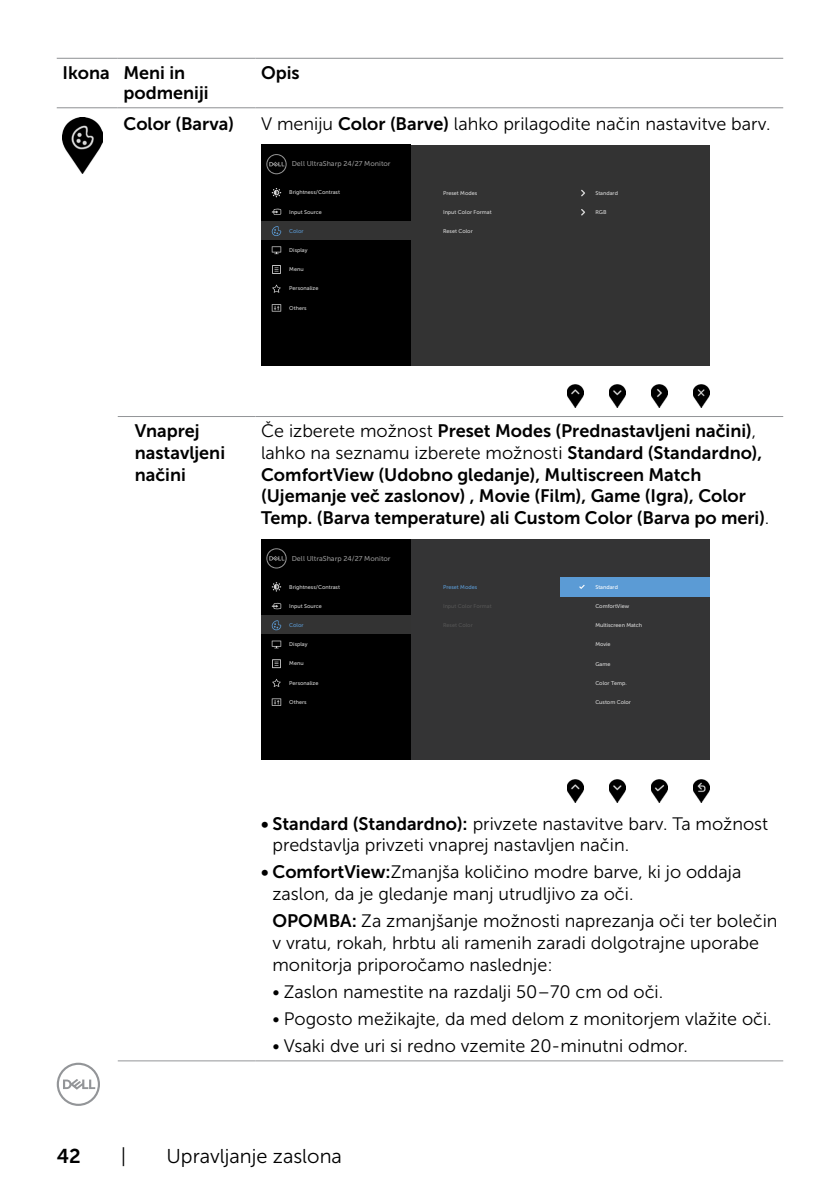
<style>
.page{position:relative;width:840px;height:1191px;background:#fff}
.page>*{position:absolute;margin:0;border:0;box-sizing:border-box;transform-origin:0 0}
.t1{font:20px "Museo Sans For Dell 300";color:#000}
.t2{font:20px "Museo Sans For Dell 700";color:#000}
.t3{font:18px/21.6px "Museo Sans For Dell 300";color:#000}
.t4{font:18px/21.6px "Museo Sans For Dell 700";color:#000}
.t5{font:7px "Museo Sans For Dell 500";color:#939393}
.t6{font:5.4px "Museo Sans For Dell 500";color:#d9d9d9}
.t7{font:5.4px "Museo Sans For Dell 500";color:#5b9bd5}
.t8{font:5.4px "Museo Sans For Dell 500";color:#fff}
.s1{font-family:"Museo Sans For Dell 700"}
.s2{font-family:"Museo Sans For Dell 300"}
</style>
<div class="page">
<svg style="left:57px;top:1062px;width:43px;height:44px"></svg>
<hr style="left:57px;top:107px;width:61px;height:1px;background:#939598">
<hr style="left:118px;top:107px;width:137px;height:1px;background:#939598">
<hr style="left:255px;top:107px;width:527px;height:1px;background:#939598">
<hr style="left:118px;top:416px;width:137px;height:1px;background:#939598">
<hr style="left:255px;top:416px;width:527px;height:1px;background:#939598">
<hr style="left:118px;top:1060px;width:137px;height:1px;background:#939598">
<hr style="left:255px;top:1060px;width:527px;height:1px;background:#939598">
<hr style="left:57px;top:58px;width:61px;height:1px;background:#939598">
<hr style="left:118px;top:58px;width:137px;height:1px;background:#939598">
<hr style="left:255px;top:58px;width:527px;height:1px;background:#939598">
<img style="left:62px;top:118px;width:40px;height:55px">
<div style="left:261px;top:145px;width:448px;height:220px;background:#333"></div>
<div style="left:261px;top:145px;width:149px;height:38px;background:#000"></div>
<svg style="left:266px;top:154px;width:20px;height:20px"></svg>
<div style="left:261px;top:202px;width:149px;height:19px;background:#000"></div>
<div style="left:261px;top:241px;width:149px;height:19px;background:#000"></div>
<div style="left:261px;top:260px;width:149px;height:19px;background:#000"></div>
<div style="left:261px;top:279px;width:149px;height:19px;background:#000"></div>
<div style="left:261px;top:298px;width:149px;height:19px;background:#000"></div>
<div style="left:261px;top:317px;width:149px;height:20px;background:#000"></div>
<div style="left:261px;top:337px;width:149px;height:19px;background:#000"></div>
<div style="left:261px;top:356px;width:149px;height:9px;background:#000"></div>
<div style="left:261px;top:183px;width:149px;height:19px;background:#000"></div>
<svg style="left:581px;top:189px;width:3px;height:7px"></svg>
<svg style="left:581px;top:209px;width:3px;height:7px"></svg>
<img style="left:567px;top:385px;width:16px;height:23px">
<img style="left:609px;top:385px;width:16px;height:23px">
<img style="left:651px;top:385px;width:16px;height:23px">
<img style="left:693px;top:385px;width:16px;height:23px">
<svg style="left:271px;top:209px;width:10px;height:6px"></svg>
<svg style="left:271px;top:246px;width:10px;height:8px"></svg>
<svg style="left:272px;top:265px;width:9px;height:9px"></svg>
<svg style="left:272px;top:284px;width:9px;height:9px"></svg>
<svg style="left:271px;top:304px;width:10px;height:7px"></svg>
<svg style="left:271px;top:188px;width:10px;height:9px"></svg>
<svg style="left:271px;top:226px;width:10px;height:10px"></svg>
<div style="left:261px;top:539px;width:448px;height:220px;background:#343435"></div>
<div style="left:261px;top:539px;width:149px;height:38px;background:#000"></div>
<svg style="left:266px;top:548px;width:20px;height:20px"></svg>
<div style="left:261px;top:596px;width:149px;height:19px;background:#000"></div>
<div style="left:261px;top:635px;width:149px;height:19px;background:#000"></div>
<div style="left:261px;top:654px;width:149px;height:19px;background:#000"></div>
<div style="left:261px;top:673px;width:149px;height:19px;background:#000"></div>
<div style="left:261px;top:692px;width:149px;height:19px;background:#000"></div>
<div style="left:261px;top:711px;width:149px;height:20px;background:#000"></div>
<div style="left:261px;top:731px;width:149px;height:19px;background:#000"></div>
<div style="left:261px;top:750px;width:149px;height:9px;background:#000"></div>
<div style="left:261px;top:577px;width:149px;height:19px;background:#000"></div>
<div style="left:559px;top:577px;width:150px;height:19px;background:#5b9bd5"></div>
<svg style="left:579px;top:584px;width:5px;height:5px"></svg>
<svg style="left:271px;top:620px;width:10px;height:10px"></svg>
<svg style="left:271px;top:603px;width:10px;height:6px"></svg>
<svg style="left:271px;top:640px;width:10px;height:8px"></svg>
<svg style="left:272px;top:659px;width:9px;height:9px"></svg>
<svg style="left:272px;top:679px;width:9px;height:8px"></svg>
<svg style="left:271px;top:698px;width:10px;height:8px"></svg>
<svg style="left:271px;top:582px;width:10px;height:9px"></svg>
<img style="left:567px;top:779px;width:16px;height:23px">
<img style="left:609px;top:779px;width:16px;height:23px">
<img style="left:651px;top:779px;width:16px;height:23px">
<img style="left:693px;top:779px;width:16px;height:23px">
<p class="t4" style="left:123px;top:63px;width:87px;line-height:20px;text-indent:-61px">Ikona Meni in podmeniji</p>
<p class="t4" style="left:261px;top:62px;width:40px">Opis</p>
<p class="t4" style="left:123px;top:113px;width:112px">Color (Barva)</p>
<p class="t3" style="left:261px;top:113px;width:510px">V meniju <span class="s1">Color (Barve)</span> lahko prilagodite način nastavitve barv.</p>
<p class="t5" style="left:292px;top:160px;width:100px">Dell UltraSharp 24/27 Monitor</p>
<p class="t6" style="left:289px;top:190px;width:52px">Brightness/Contrast</p>
<p class="t7" style="left:289px;top:228px;width:16px">Color</p>
<p class="t6" style="left:289px;top:247px;width:20px">Display</p>
<p class="t6" style="left:595px;top:190px;width:24px">Standard</p>
<p class="t6" style="left:595px;top:209px;width:13px">RGB</p>
<p class="t6" style="left:443px;top:190px;width:36px">Preset Modes</p>
<p class="t6" style="left:443px;top:228px;width:31px">Reset Color</p>
<p class="t6" style="left:289px;top:209px;width:34px">Input Source</p>
<p class="t6" style="left:443px;top:209px;width:50px">Input Color Format</p>
<p class="t6" style="left:289px;top:266px;width:16px">Menu</p>
<p class="t6" style="left:289px;top:286px;width:31px">Personalize</p>
<p class="t6" style="left:289px;top:305px;width:19px">Others</p>
<p class="t4" style="left:135px;top:420px;width:92px">Vnaprej nastavljeni načini</p>
<p class="t4" style="left:261px;top:420px;width:496px"><span class="s2">Če izberete možnost</span> Preset Modes (Prednastavljeni načini)<span class="s2">,</span></p>
<p class="t3" style="left:261px;top:442px;width:502px">lahko na seznamu izberete možnosti <span class="s1">Standard (Standardno),</span></p>
<p class="t4" style="left:261px;top:463px;width:509px">ComfortView (Udobno gledanje), Multiscreen Match (Ujemanje več zaslonov) , Movie (Film), Game (Igra), Color<br>Temp. (Barva temperature) ali Custom Color (Barva po meri)<span class="s2">.</span></p>
<p class="t5" style="left:292px;top:554px;width:100px">Dell UltraSharp 24/27 Monitor</p>
<p class="t7" style="left:443px;top:584px;width:36px">Preset Modes</p>
<p class="t6" style="left:595px;top:603px;width:35px">ComfortView</p>
<p class="t6" style="left:595px;top:622px;width:48px">Multiscreen Match</p>
<p class="t6" style="left:289px;top:584px;width:52px">Brightness/Contrast</p>
<p class="t7" style="left:289px;top:622px;width:16px">Color</p>
<p class="t6" style="left:289px;top:641px;width:20px">Display</p>
<p class="t8" style="left:595px;top:584px;width:24px">Standard</p>
<p class="t6" style="left:289px;top:603px;width:34px">Input Source</p>
<p class="t6" style="left:595px;top:641px;width:17px">Movie</p>
<p class="t6" style="left:595px;top:660px;width:17px">Game</p>
<p class="t6" style="left:595px;top:680px;width:33px">Color Temp.</p>
<p class="t6" style="left:595px;top:699px;width:37px">Custom Color</p>
<p class="t6" style="left:289px;top:660px;width:16px">Menu</p>
<p class="t6" style="left:289px;top:680px;width:31px">Personalize</p>
<p class="t6" style="left:289px;top:699px;width:19px">Others</p>
<p class="t3" style="left:272px;top:812px;width:497px;text-indent:-11px"><span class="s1">• Standard (Standardno):</span> privzete nastavitve barv. Ta možnost predstavlja privzeti vnaprej nastavljen način.</p>
<p class="t3" style="left:272px;top:861px;width:470px;text-indent:-11px"><span class="s1">• ComfortView:</span>Zmanjša količino modre barve, ki jo oddaja zaslon, da je gledanje manj utrudljivo za oči.</p>
<p class="t3" style="left:272px;top:910px;width:506px"><span class="s1">OPOMBA:</span> Za zmanjšanje možnosti naprezanja oči ter bolečin v vratu, rokah, hrbtu ali ramenih zaradi dolgotrajne uporabe monitorja priporočamo naslednje:</p>
<p class="t3" style="left:272px;top:981px;width:392px">• Zaslon namestite na razdalji 50–70 cm od oči.</p>
<p class="t3" style="left:272px;top:1008px;width:500px">• Pogosto mežikajte, da med delom z monitorjem vlažite oči.</p>
<p class="t3" style="left:272px;top:1035px;width:417px">• Vsaki dve uri si redno vzemite 20-minutni odmor.</p>
<p class="t2" style="left:57px;top:1144px;width:26px">42</p>
<p class="t1" style="left:121px;top:1145px;width:7px">|</p>
<p class="t1" style="left:166px;top:1145px;width:177px">Upravljanje zaslona</p>
</div>
